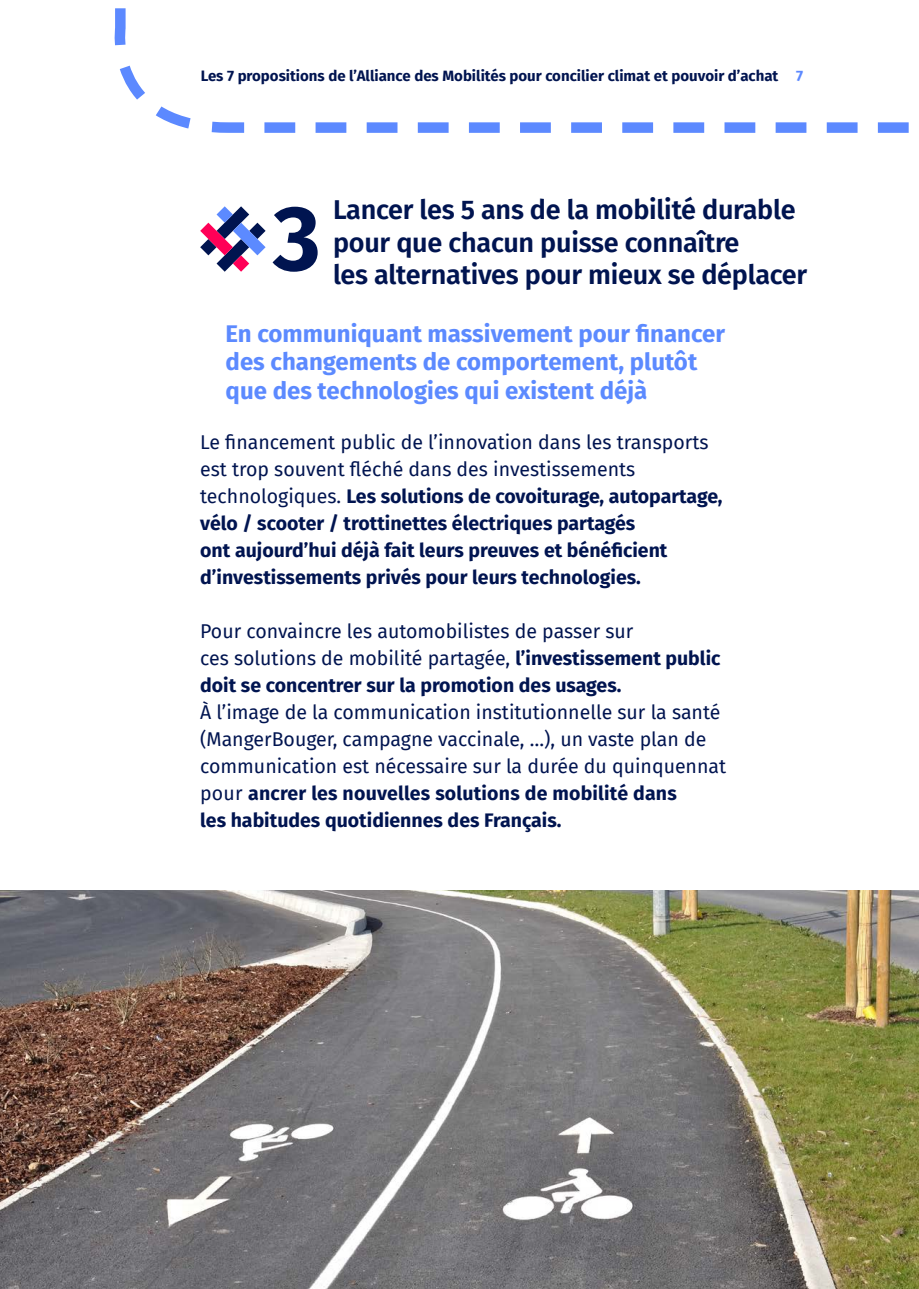
<style>
.page{position:relative;width:919px;height:1289px;background:#fff}
.page>*{position:absolute;margin:0;border:0;box-sizing:border-box;transform-origin:0 0}
.t1{font:600 27px/32.4px "Fira Sans";letter-spacing:-.01em;color:#001450}
.t2{font:700 24px/28.8px "Fira Sans";color:#5c8aff}
.t3{font:700 19.5px/27px "Fira Sans";color:#001450}
.t4{font:19.5px/27px "Fira Sans";color:#001450}
.t5{font:700 15px "Fira Sans";color:#001450}
.s1{color:#5c89ff}
.s2{font-weight:400}
.s3{font-weight:700}
</style>
<div class="page">
<img style="left:0;top:890px;width:918px;height:398px">
<svg style="left:200px;top:206px;width:65px;height:66px"></svg>
<svg style="left:272px;top:207px;width:45px;height:65px"></svg>
<svg style="left:114px;top:8px;width:795px;height:125px"></svg>
<p class="t5" style="left:201px;top:63px;width:604px">Les 7 propositions de l’Alliance des Mobilités pour concilier climat et pouvoir d’achat <span class="s1">7</span></p>
<p class="t1" style="left:333px;top:192px;width:464px">Lancer les 5 ans de la mobilité durable pour que chacun puisse connaître</p>
<p class="t1" style="left:333px;top:257px;width:475px">les alternatives pour mieux se déplacer</p>
<p class="t2" style="left:225px;top:317px;width:501px">En communiquant massivement pour financer des changements de comportement, plutôt que des technologies qui existent déjà</p>
<p class="t3" style="left:200px;top:427px;width:524px"><span class="s2">Le financement public de l’innovation dans les transports est trop souvent fléché dans des investissements technologiques.</span> Les solutions de covoiturage, autopartage, vélo / scooter / trottinettes électriques partagés<br>ont aujourd’hui déjà fait leurs preuves et bénéficient d’investissements privés pour leurs technologies.</p>
<p class="t4" style="left:200px;top:617px;width:434px">Pour convaincre les automobilistes de passer sur</p>
<p class="t3" style="left:200px;top:643px;width:522px"><span class="s2">ces solutions de mobilité partagée,</span> l’investissement public doit se concentrer sur la promotion des usages.</p>
<p class="t4" style="left:200px;top:698px;width:527px">À l’image de la communication institutionnelle sur la santé (MangerBouger, campagne vaccinale, …), un vaste plan de communication est nécessaire sur la durée du quinquennat pour <span class="s3">ancrer les nouvelles solutions de mobilité dans</span></p>
<p class="t3" style="left:200px;top:805px;width:363px">les habitudes quotidiennes des Français.</p>
</div>
